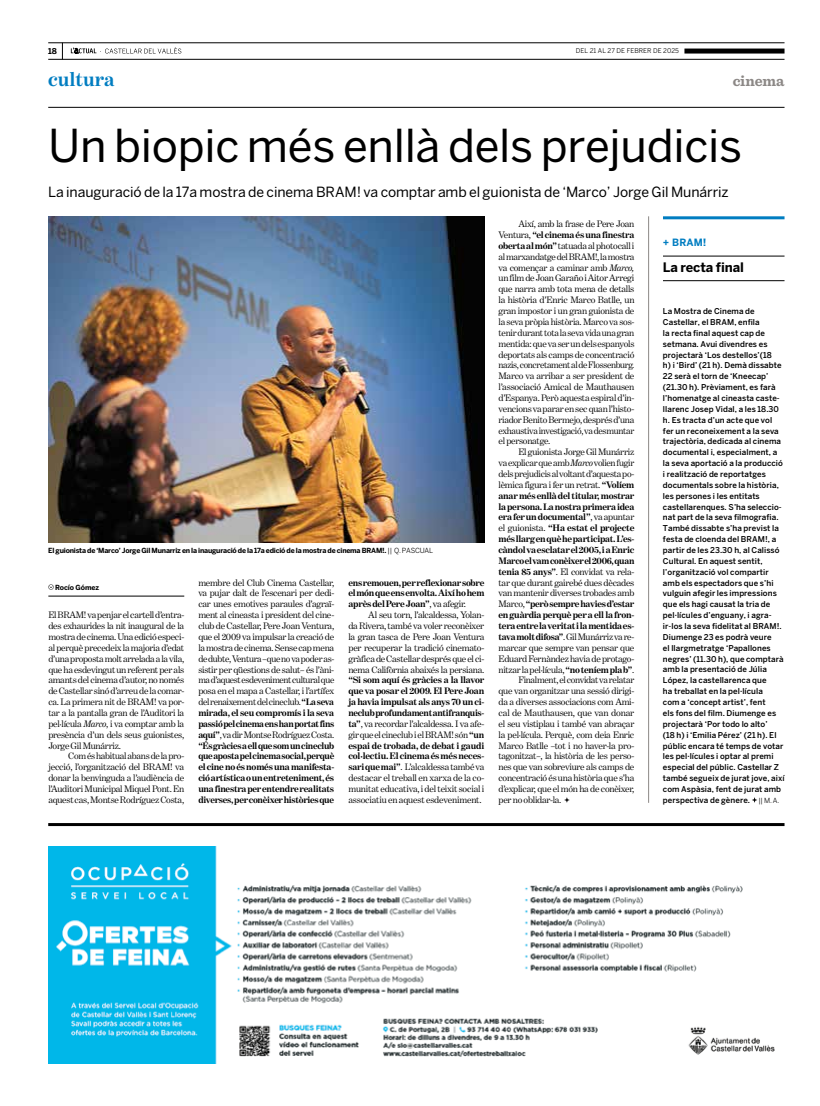
<style>
.page{position:relative;width:820px;height:1106px;background:#fff}
.page>*{position:absolute;margin:0;border:0;box-sizing:border-box;transform-origin:0 0}
.t1{font:45px "Benton Sans";letter-spacing:-.005em;color:#000}
.t2{font:700 20px "Benton Modern One";letter-spacing:-.005em;color:#007dc1}
.t3{font:700 15px "Sentinel";letter-spacing:-.005em;color:#8c8886}
.t4{font:14px "Benton Sans";letter-spacing:-.005em;color:#000}
.t5{font:700 13px "Benton Sans";letter-spacing:-.01em;color:#000}
.t6{font:700 10px "Benton Sans";color:#007dc1}
.t7{font:9.5px/10.9px "Benton Modern One";letter-spacing:-.025em;color:#000;text-align:justify}
.t8{font:700 9.5px/10.9px "Benton Modern One";letter-spacing:-.025em;color:#000;text-align:justify}
.t9{font:500 8px/10.9px "Benton Sans";letter-spacing:.005em;color:#000}
.t10{font:700 8px "Benton Sans";color:#000}
.t11{font:700 7px "Benton Sans";letter-spacing:-.03em;color:#000}
.t12{font:700 7px "Benton Sans";letter-spacing:-.01em;color:#000}
.t13{font:6.5px "Benton Sans";letter-spacing:.005em;color:#000}
.s1{font-weight:400}
.s2{font-style:italic}
.s3{font-weight:700}
.s4{font-weight:400;font-size:7px}
</style>
<div class="page">
<svg style="left:62px;top:44px;width:1px;height:15px"></svg>
<hr style="left:48px;top:107px;width:736px;height:1px;background:#000">
<hr style="left:48px;top:43px;width:736px;height:1px;background:#000">
<hr style="left:48px;top:59px;width:736px;height:1px;background:#000">
<div style="left:684px;top:49px;width:100px;height:5px;background:#000"></div>
<svg style="left:71px;top:47px;width:110px;height:7px"></svg>
<hr style="left:48px;top:823px;width:736px;height:3px;background:#000">
<img style="left:48px;top:216px;width:436px;height:326px">
<svg style="left:48px;top:584px;width:6px;height:5px"></svg>
<hr style="left:48px;top:595px;width:136px;height:1px;background:#000">
<hr style="left:662px;top:216px;width:122px;height:3px;background:#007dc1">
<hr style="left:662px;top:256px;width:122px;height:1px;background:#000">
<hr style="left:662px;top:280px;width:122px;height:1px;background:#000">
<svg style="left:752px;top:797px;width:5px;height:5px"></svg>
<svg style="left:564px;top:797px;width:5px;height:5px"></svg>
<hr style="left:648px;top:216px;width:1px;height:586px;background:#8c8886">
<img style="left:48px;top:846px;width:727px;height:217px">
<p class="t10" style="left:48px;top:46px;width:10px">18</p>
<p class="t13" style="left:575px;top:47px;width:104px">DEL 21 AL 27 DE FEBRER DE 2025</p>
<h2 class="t2" style="left:48px;top:68px;width:68px">cultura</h2>
<h3 class="t3" style="left:732px;top:69px;width:53px">cinema</h3>
<h1 class="t1" style="left:48px;top:119px;width:695px">Un biopic més enllà dels prejudicis</h1>
<h3 class="t4" style="left:48px;top:184px;width:681px">La inauguració de la 17a mostra de cinema BRAM! va comptar amb el guionista de ‘Marco’ Jorge Gil Munárriz</h3>
<p class="t11" style="left:48px;top:546px;width:386px">El guionista de ‘Marco’ Jorge Gil Munarriz en la inauguració de la 17a edició de la mostra de cinema BRAM!. <span class="s1">|| Q. PASCUAL</span></p>
<p class="t12" style="left:55px;top:583px;width:46px">Rocío Gómez</p>
<p class="t7" style="left:48px;top:609px;width:137px">El BRAM! va penjar el cartell d’entra&shy;des exhaurides la nit inaugural de la mostra de cinema. Una edició especi&shy;al perquè precedeix la majoria d’edat d’una proposta molt arrelada a la vila, que ha esdevingut un referent per als amants del cinema d’autor, no només de Castellar sinó d’arreu de la comar&shy;ca. La primera nit de BRAM! va por&shy;tar a la pantalla gran de l’Auditori la pel·lícula <span class="s2">Marco</span>, i va comptar amb la presència d’un dels seus guionistes, Jorge Gil Munárriz.</p>
<p class="t7" style="left:48px;top:750px;width:137px;text-indent:20px">Com és habitual abans de la pro&shy;jecció, l’organització del BRAM! va donar la benvinguda a l’audiència de l’Auditori Municipal Miquel Pont. En aquest cas, Montse Rodríguez Costa,</p>
<p class="t7" style="left:198px;top:577px;width:137px">membre del Club Cinema Castellar, va pujar dalt de l’escenari per dedi&shy;car unes emotives paraules d’agraï&shy;ment al cineasta i president del cine&shy;club de Castellar, Pere Joan Ventura, que el 2009 va impulsar la creació de la mostra de cinema. Sense cap mena de dubte, Ventura –que no va poder as&shy;sistir per qüestions de salut– és l’àni&shy;ma d’aquest esdeveniment cultural que posa en el mapa a Castellar, i l’artífex del renaixement del cineclub. <span class="s3">“La seva mirada, el seu compromís i la seva passió pel cinema ens han portat fins aquí”</span>, va dir Montse Rodríguez Costa. <span class="s3">“És gràcies a ell que som un cineclub que aposta pel cinema social, perquè el cine no és només una manifesta· ció artística o un entreteniment, és una finestra per entendre realitats diverses, per conèixer històries que</span></p>
<p class="t8" style="left:348px;top:577px;width:137px">ens remouen, per reflexionar sobre el món que ens envolta. Així ho hem après del Pere Joan”<span class="s1">, va afegir.</span></p>
<p class="t7" style="left:348px;top:609px;width:137px;text-indent:20px">Al seu torn, l’alcaldessa, Yolan&shy;da Rivera, també va voler reconèixer la gran tasca de Pere Joan Ventura per recuperar la tradició cinemato&shy;gràfica de Castellar després que el ci&shy;nema Califòrnia abaixés la persiana.</p>
<p class="t8" style="left:348px;top:674px;width:137px">“Si som aquí és gràcies a la llavor que va posar el 2009. El Pere Joan ja havia impulsat als anys 70 un ci· neclub profundament antifranquis· ta”<span class="s1">, va recordar l’alcaldessa. I va afe&shy;gir que el cineclub i el BRAM! són</span> “un espai de trobada, de debat i gaudi col·lectiu. El cinema és més neces· sari que mai”<span class="s1">. L’alcaldessa també va destacar el treball en xarxa de la co&shy;munitat educativa, i del teixit social i associatiu en aquest esdeveniment.</span></p>
<p class="t7" style="left:498px;top:218px;width:137px;text-indent:20px">Així, amb la frase de Pere Joan Ventura, <span class="s3">“el cinema és una finestra oberta al món”</span> tatuada al photocall i al marxandatge del BRAM!, la mostra va començar a caminar amb <span class="s2">Marco, </span>un film de Joan Garaño i Aitor Arregi que narra amb tota mena de detalls la història d’Enric Marco Batlle, un gran impostor i un gran guionista de la seva pròpia història. Marco va sos&shy;tenir durant tota la seva vida una gran mentida: que va ser un dels espanyols deportats als camps de concentració nazis, concretament al de Flossenburg.<br>Marco va arribar a ser president de l’associació Amical de Mauthausen d’Espanya. Però aquesta espiral d’in&shy;vencions va parar en sec quan l’histo&shy;riador Benito Bermejo, després d’una exhaustiva investigació, va desmuntar el personatge.</p>
<p class="t7" style="left:518px;top:446px;width:117px">El guionista Jorge Gil Munárriz</p>
<p class="t7" style="left:498px;top:457px;width:137px">va explicar que amb <span class="s2">Marco</span> volien fugir</p>
<p class="t7" style="left:498px;top:468px;width:137px">dels prejudicis al voltant d’aquesta po-</p>
<p class="t7" style="left:498px;top:479px;width:137px">lèmica figura i fer un retrat. <span class="s3">“Volíem</span></p>
<p class="t8" style="left:498px;top:490px;width:137px">anar més enllà del titular, mostrar</p>
<p class="t8" style="left:498px;top:501px;width:137px">la persona. La nostra primera idea</p>
<p class="t8" style="left:498px;top:511px;width:137px">era fer un documental”<span class="s1">, va apuntar</span></p>
<p class="t8" style="left:498px;top:522px;width:137px"><span class="s1">el guionista.</span> “Ha estat el projecte</p>
<p class="t8" style="left:498px;top:533px;width:137px">més llarg en què he participat. L’es·</p>
<p class="t8" style="left:498px;top:544px;width:137px">càndol va esclatar el 2005, i a Enric</p>
<p class="t8" style="left:498px;top:555px;width:137px">Marco el vam conèixer el 2006, quan</p>
<p class="t7" style="left:498px;top:566px;width:137px"><span class="s3">tenia 85 anys”</span>. El convidat va rela-</p>
<p class="t7" style="left:498px;top:577px;width:137px">tar que durant gairebé dues dècades</p>
<p class="t7" style="left:498px;top:588px;width:137px">van mantenir diverses trobades amb</p>
<p class="t8" style="left:498px;top:598px;width:137px"><span class="s1">Marco,</span> “però sempre havies d’estar</p>
<p class="t8" style="left:498px;top:609px;width:137px">en guàrdia perquè per a ell la fron·</p>
<p class="t8" style="left:498px;top:620px;width:137px">tera entre la veritat i la mentida es·</p>
<p class="t7" style="left:498px;top:631px;width:137px"><span class="s3">tava molt difosa”</span>. Gil Munárriz va re-</p>
<p class="t7" style="left:498px;top:642px;width:137px">marcar que sempre van pensar que</p>
<p class="t7" style="left:498px;top:653px;width:137px">Eduard Fernàndez havia de protago-</p>
<p class="t7" style="left:498px;top:663px;width:137px">nitzar la pel·lícula, <span class="s3">“no teníem pla b”</span>.</p>
<p class="t7" style="left:518px;top:674px;width:117px">Finalment, el convidat va relatar</p>
<p class="t7" style="left:498px;top:685px;width:137px">que van organitzar una sessió dirigi-</p>
<p class="t7" style="left:498px;top:696px;width:137px">da a diverses associacions com Ami-</p>
<p class="t7" style="left:498px;top:707px;width:137px">cal de Mauthausen, que van donar</p>
<p class="t7" style="left:498px;top:718px;width:137px">el seu vistiplau i també van abraçar</p>
<p class="t7" style="left:498px;top:729px;width:137px">la pel·lícula. Perquè, com deia Enric</p>
<p class="t7" style="left:498px;top:739px;width:137px">Marco Batlle –tot i no haver-la pro-</p>
<p class="t7" style="left:498px;top:750px;width:137px">tagonitzat–, la història de les perso-</p>
<p class="t7" style="left:498px;top:761px;width:137px">nes que van sobreviure als camps de</p>
<p class="t7" style="left:498px;top:772px;width:137px">concentració és una història que s’ha</p>
<p class="t7" style="left:498px;top:783px;width:137px">d’explicar, que el món ha de conèixer,</p>
<p class="t7" style="left:498px;top:794px;width:64px">per no oblidar-la.</p>
<p class="t6" style="left:662px;top:236px;width:45px">+ BRAM!</p>
<h3 class="t5" style="left:662px;top:259px;width:82px">La recta final</h3>
<p class="t9" style="left:662px;top:305px;width:123px">La Mostra de Cinema de<br>Castellar, el BRAM, enfila<br>la recta final aquest cap de setmana. Avui divendres es projectarà ‘Los destellos’(18<br>h) i ‘Bird’ (21 h). Demà dissabte<br>22 serà el torn de ‘Kneecap’ (21.30 h). Prèviament, es farà l’homenatge al cineasta caste&shy;llarenc Josep Vidal, a les 18.30 h. Es tracta d’un acte que vol fer un reconeixement a la seva trajectòria, dedicada al cinema documental i, especialment, a la seva aportació a la producció i realització de reportatges documentals sobre la història, les persones i les entitats castellarenques. S’ha seleccio&shy;nat part de la seva filmografia.<br>També dissabte s’ha previst la festa de cloenda del BRAM!, a partir de les 23.30 h, al Calissó<br>Cultural. En aquest sentit, l’organització vol compartir amb els espectadors que s’hi vulguin afegir les impressions que els hagi causat la tria de pel·lícules d’enguany, i agra&shy;ir-los la seva fidelitat al BRAM!.<br>Diumenge 23 es podrà veure<br>el llargmetratge ‘Papallones negres’ (11.30 h), que comptarà amb la presentació de Júlia<br>López, la castellarenca que<br>ha treballat en la pel·lícula<br>com a ‘concept artist’, fent<br>els fons del film. Diumenge es projectarà ‘Por todo lo alto’<br>(18 h) i ‘Emilia Pérez’ (21 h). El públic encara té temps de votar les pel·lícules i optar al premi especial del públic. Castellar Z també segueix de jurat jove, així com Aspàsia, fent de jurat amb perspectiva de gènere. <span class="s4">|| M. A.</span></p>
</div>
